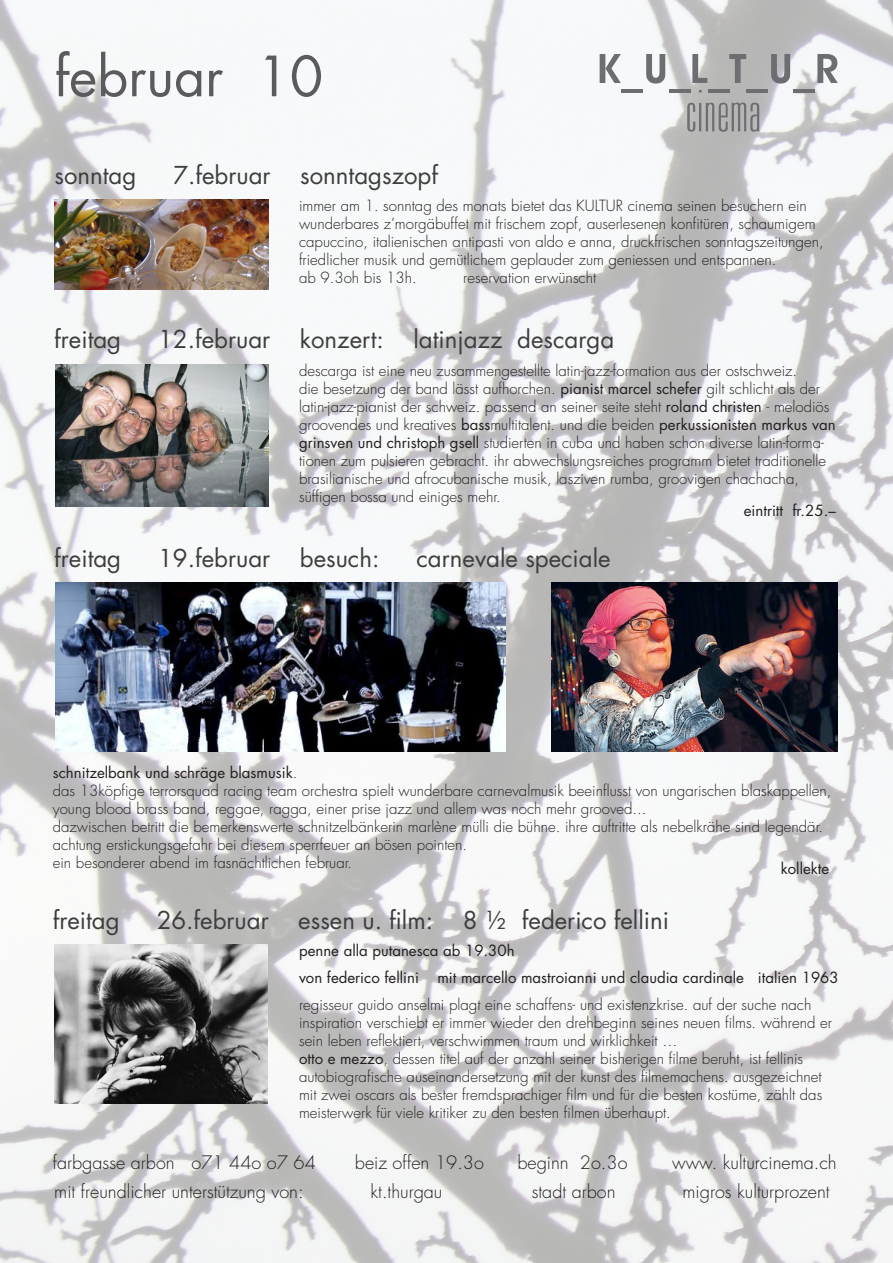
<style>
.page{position:relative;width:893px;height:1263px;background:#fff}
.page>*{position:absolute;margin:0;border:0;box-sizing:border-box;transform-origin:0 0}
.t1{font:54px "Futura";color:#5b5b5e}
.t2{font:24px "Futura";color:#3e3e3f}
.t3{font:300 18px "Futura";color:#231f20}
.t4{font:300 15px/18px "Futura";color:#231f20}
.t5{font:15px "Futura";color:#231f20}
.s1{font-weight:400}
.s2{font-weight:300}
</style>
<div class="page">
<img style="left:0;top:0;width:893px;height:1263px">
<img style="left:54px;top:200px;width:214px;height:89px">
<svg style="left:687px;top:103px;width:8px;height:29px"></svg>
<hr style="left:699px;top:103px;width:2px;height:28px;background:#6d6e71">
<svg style="left:706px;top:102px;width:53px;height:30px;background:#9a9b9c"></svg>
<svg style="left:600px;top:54px;width:21px;height:29px"></svg>
<hr style="left:621px;top:89px;width:22px;height:4px;background:#6d6e71">
<svg style="left:646px;top:54px;width:19px;height:30px"></svg>
<hr style="left:669px;top:89px;width:21px;height:4px;background:#6d6e71">
<svg style="left:692px;top:54px;width:15px;height:29px"></svg>
<hr style="left:708px;top:89px;width:21px;height:4px;background:#6d6e71">
<svg style="left:729px;top:54px;width:17px;height:29px"></svg>
<hr style="left:746px;top:89px;width:22px;height:4px;background:#6d6e71">
<svg style="left:771px;top:54px;width:19px;height:30px"></svg>
<hr style="left:794px;top:89px;width:21px;height:4px;background:#6d6e71">
<svg style="left:817px;top:54px;width:21px;height:29px"></svg>
<img style="left:55px;top:364px;width:214px;height:143px">
<img style="left:551px;top:582px;width:287px;height:170px">
<img style="left:54px;top:944px;width:213px;height:160px">
<img style="left:55px;top:582px;width:450px;height:170px">
<p class="t1" style="left:54px;top:39px;width:270px">februar 10</p>
<p class="t2" style="left:54px;top:158px;width:83px">sonntag</p>
<p class="t2" style="left:173px;top:158px;width:266px">7.februar sonntagszopf</p>
<p class="t4" style="left:299px;top:197px;width:526px">immer am 1. sonntag des monats bietet das KULTUR cinema seinen besuchern ein wunderbares z’morgäbuffet mit frischem zopf, auserlesenen konfitüren, schaumigem capuccino, italienischen antipasti von aldo e anna, druckfrischen sonntagszeitungen, friedlicher musik und gemütlichem geplauder zum geniessen und entspannen.</p>
<p class="t4" style="left:299px;top:269px;width:119px">ab 9.3oh bis 13h.</p>
<p class="t4" style="left:463px;top:269px;width:135px">reservation erwünscht</p>
<p class="t2" style="left:54px;top:323px;width:68px">freitag</p>
<p class="t2" style="left:158px;top:323px;width:458px">12.februar konzert: latinjazz descarga</p>
<p class="t4" style="left:299px;top:361px;width:538px">descarga ist eine neu zusammengestellte latin-jazz-formation aus der ostschweiz.<br>die besetzung der band lässt aufhorchen. <span class="s1">pianist marcel schefer</span> gilt schlicht als der latin-jazz-pianist der schweiz. passend an seiner seite steht <span class="s1">roland christen</span> - melodiös groovendes und kreatives <span class="s1">bass</span>multitalent. und die beiden <span class="s1">perkussionisten markus van grinsven und christoph gsell</span> studierten in cuba und haben schon diverse latin-forma&shy;tionen zum pulsieren gebracht. ihr abwechslungsreiches programm bietet traditionelle brasilianische und afrocubanische musik, lasziven rumba, groovigen chachacha, süffigen bossa und einiges mehr.</p>
<p class="t5" style="left:744px;top:500px;width:94px">eintritt fr.25.–</p>
<p class="t2" style="left:54px;top:541px;width:68px">freitag</p>
<p class="t2" style="left:158px;top:541px;width:223px">19.februar besuch:</p>
<p class="t2" style="left:416px;top:541px;width:196px">carnevale speciale</p>
<p class="t5" style="left:53px;top:762px;width:246px">schnitzelbank und schräge blasmusik<span class="s2">.</span></p>
<p class="t4" style="left:53px;top:782px;width:780px">das 13köpfige terrorsquad racing team orchestra spielt wunderbare carnevalmusik beeinflusst von ungarischen blaskappellen, young blood brass band, reggae, ragga, einer prise jazz und allem was noch mehr grooved...</p>
<p class="t4" style="left:53px;top:818px;width:772px">dazwischen betritt die bemerkenswerte schnitzelbänkerin marlène mülli die bühne. ihre auftritte als nebelkrähe sind legendär. achtung erstickungsgefahr bei diesem sperrfeuer an bösen pointen.</p>
<p class="t4" style="left:53px;top:854px;width:301px">ein besonderer abend im fasnächtlichen februar.</p>
<p class="t5" style="left:781px;top:858px;width:50px">kollekte</p>
<p class="t2" style="left:53px;top:903px;width:68px">freitag</p>
<p class="t2" style="left:157px;top:903px;width:514px">26.februar essen u. film: 8 ½ federico fellini</p>
<p class="t5" style="left:299px;top:940px;width:217px">penne alla putanesca ab 19.30h</p>
<p class="t5" style="left:299px;top:967px;width:541px">von federico fellini mit marcello mastroianni und claudia cardinale italien 1963</p>
<p class="t4" style="left:299px;top:996px;width:534px">regisseur guido anselmi plagt eine schaffens- und existenzkrise. auf der suche nach inspiration verschiebt er immer wieder den drehbeginn seines neuen films. während er sein leben reflektiert, verschwimmen traum und wirklichkeit …</p>
<p class="t4" style="left:299px;top:1050px;width:525px"><span class="s1">otto e mezzo</span>, dessen titel auf der anzahl seiner bisherigen filme beruht, ist fellinis autobiografische auseinandersetzung mit der kunst des filmemachens. ausgezeichnet mit zwei oscars als bester fremdsprachiger film und für die besten kostüme, zählt das meisterwerk für viele kritiker zu den besten filmen überhaupt.</p>
<p class="t3" style="left:53px;top:1151px;width:264px">farbgasse arbon o71 44o o7 64</p>
<p class="t3" style="left:355px;top:1151px;width:131px">beiz offen 19.3o</p>
<p class="t3" style="left:517px;top:1151px;width:112px">beginn 2o.3o</p>
<p class="t3" style="left:672px;top:1151px;width:166px">www. kulturcinema.ch</p>
<p class="t3" style="left:54px;top:1179px;width:251px">mit freundlicher unterstützung von:</p>
<p class="t3" style="left:371px;top:1179px;width:73px">kt.thurgau</p>
<p class="t3" style="left:532px;top:1179px;width:85px">stadt arbon</p>
<p class="t3" style="left:683px;top:1179px;width:149px">migros kulturprozent</p>
</div>
